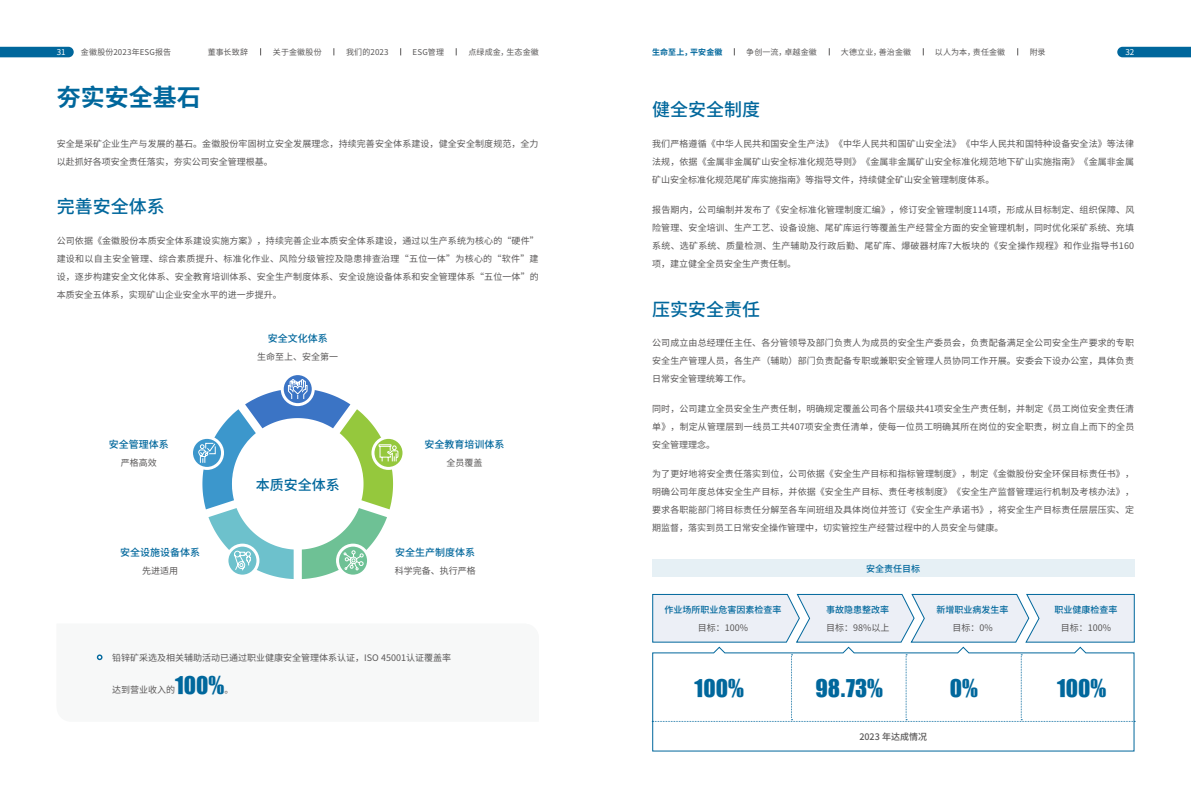
<style>
.page{position:relative;width:1191px;height:808px;background:#fff}
.page>*{position:absolute;margin:0;border:0;box-sizing:border-box;transform-origin:0 0}
.t1{font:24px "Uyghur Esliye Tom";color:#00679c}
.t2{font:700 24px "Source Han Sans CN";color:#00679c}
.t3{font:500 18px "Source Han Sans CN";color:#00679c}
.t4{font:500 14px "Source Han Sans CN";color:#00679c}
.t5{font:500 10px "Source Han Sans CN";color:#00679c}
.t6{font:9px/18px "Source Han Sans CN";color:#595757;text-align:justify}
.t7{font:500 9px "Source Han Sans CN";color:#00679c}
.t8{font:500 9px "Source Han Sans CN";color:#595757}
.t9{font:8px "Source Han Sans CN";letter-spacing:.015em;color:#595757}
.t10{font:700 8px "Source Han Sans CN";letter-spacing:.02em;color:#00679c}
.t11{font:8px "Source Han Sans CN";color:#fff}
</style>
<div class="page">
<svg style="left:0;top:47px;width:74px;height:10px"></svg>
<svg style="left:1117px;top:47px;width:74px;height:10px"></svg>
<svg style="left:97px;top:654px;width:5px;height:6px"></svg>
<svg style="left:282px;top:374px;width:31px;height:31px"></svg>
<div style="left:281px;top:372px;width:34px;height:34px;border:3px solid #fff;border-radius:50%"></div>
<svg style="left:191px;top:437px;width:31px;height:31px"></svg>
<div style="left:190px;top:436px;width:34px;height:34px;border:3px solid #fff;border-radius:50%"></div>
<svg style="left:373px;top:437px;width:31px;height:31px"></svg>
<div style="left:371px;top:436px;width:34px;height:34px;border:3px solid #fff;border-radius:50%"></div>
<svg style="left:198px;top:379px;width:201px;height:200px"></svg>
<svg style="left:652px;top:594px;width:482px;height:49px;background:#dfe8f1"></svg>
<svg style="left:652px;top:647px;width:482px;height:104px"></svg>
<div style="left:652px;top:560px;width:482px;height:17px;background:#e6f0f5"></div>
<svg style="left:652px;top:654px;width:483px;height:68px"></svg>
<p class="t11" style="left:57px;top:48px;width:10px">31</p>
<p class="t9" style="left:81px;top:47px;width:92px">金徽股份2023年ESG报告</p>
<p class="t9" style="left:208px;top:47px;width:42px">董事长致辞</p>
<p class="t9" style="left:273px;top:47px;width:50px">关于金徽股份</p>
<p class="t9" style="left:346px;top:47px;width:44px">我们的2023</p>
<p class="t9" style="left:412px;top:47px;width:33px">ESG管理</p>
<p class="t9" style="left:468px;top:47px;width:72px">点绿成金，生态金徽</p>
<p class="t10" style="left:652px;top:48px;width:72px">生命至上，平安金徽</p>
<p class="t9" style="left:746px;top:47px;width:72px">争创一流，卓越金徽</p>
<p class="t9" style="left:841px;top:47px;width:72px">大德立业，善治金徽</p>
<p class="t9" style="left:934px;top:47px;width:72px">以人为本，责任金徽</p>
<p class="t9" style="left:1029px;top:47px;width:17px">附录</p>
<p class="t11" style="left:1125px;top:48px;width:10px">32</p>
<h1 class="t2" style="left:57px;top:85px;width:146px">夯实安全基石</h1>
<p class="t6" style="left:57px;top:135px;width:483px">安全是采矿企业生产与发展的基石。金徽股份牢固树立安全发展理念，持续完善安全体系建设，健全安全制度规范，全力以赴抓好各项安全责任落实，夯实公司安全管理根基。</p>
<h2 class="t3" style="left:57px;top:196px;width:109px">完善安全体系</h2>
<p class="t6" style="left:57px;top:232px;width:483px">公司依据《金徽股份本质安全体系建设实施方案》，持续完善企业本质安全体系建设，通过以生产系统为核心的“硬件”建设和以自主安全管理、综合素质提升、标准化作业、风险分级管控及隐患排查治理“五位一体”为核心的“软件”建设，逐步构建安全文化体系、安全教育培训体系、安全生产制度体系、安全设施设备体系和安全管理体系“五位一体”的本质安全五体系，实现矿山企业安全水平的进一步提升。</p>
<p class="t5" style="left:109px;top:439px;width:61px">安全管理体系</p>
<p class="t6" style="left:121px;top:454px;width:37px">严格高效</p>
<p class="t5" style="left:120px;top:547px;width:82px">安全设施设备体系</p>
<p class="t6" style="left:142px;top:562px;width:37px">先进适用</p>
<p class="t5" style="left:268px;top:333px;width:61px">安全文化体系</p>
<p class="t6" style="left:257px;top:348px;width:82px">生命至上、安全第一</p>
<h3 class="t4" style="left:256px;top:477px;width:86px">本质安全体系</h3>
<p class="t5" style="left:424px;top:439px;width:81px">安全教育培训体系</p>
<p class="t6" style="left:446px;top:454px;width:37px">全员覆盖</p>
<p class="t5" style="left:395px;top:547px;width:81px">安全生产制度体系</p>
<p class="t6" style="left:395px;top:562px;width:82px">科学完备、执行严格</p>
<p class="t6" style="left:112px;top:648px;width:340px">铅锌矿采选及相关辅助活动已通过职业健康安全管理体系认证，ISO 45001认证覆盖率</p>
<p class="t6" style="left:112px;top:681px;width:64px">达到营业收入的</p>
<h1 class="t1" style="left:175px;top:670px;width:51px">100%</h1>
<p class="t6" style="left:224px;top:681px;width:10px">。</p>
<h2 class="t3" style="left:652px;top:100px;width:109px">健全安全制度</h2>
<p class="t6" style="left:652px;top:135px;width:483px">我们严格遵循《中华人民共和国安全生产法》《中华人民共和国矿山安全法》《中华人民共和国特种设备安全法》等法律法规，依据《金属非金属矿山安全标准化规范导则》《金属非金属矿山安全标准化规范地下矿山实施指南》《金属非金属矿山安全标准化规范尾矿库实施指南》等指导文件，持续健全矿山安全管理制度体系。</p>
<p class="t6" style="left:652px;top:200px;width:484px">报告期内，公司编制并发布了《安全标准化管理制度汇编》，修订安全管理制度114项，形成从目标制定、组织保障、风险管理、安全培训、生产工艺、设备设施、尾矿库运行等覆盖生产经营全方面的安全管理机制，同时优化采矿系统、充填系统、选矿系统、质量检测、生产辅助及行政后勤、尾矿库、爆破器材库7大板块的《安全操作规程》和作业指导书160项，建立健全全员安全生产责任制。</p>
<h2 class="t3" style="left:652px;top:299px;width:109px">压实安全责任</h2>
<p class="t6" style="left:652px;top:334px;width:483px">公司成立由总经理任主任、各分管领导及部门负责人为成员的安全生产委员会，负责配备满足全公司安全生产要求的专职安全生产管理人员，各生产（辅助）部门负责配备专职或兼职安全管理人员协同工作开展。安委会下设办公室，具体负责日常安全管理统筹工作。</p>
<p class="t6" style="left:652px;top:400px;width:484px">同时，公司建立全员安全生产责任制，明确规定覆盖公司各个层级共41项安全生产责任制，并制定《员工岗位安全责任清单》，制定从管理层到一线员工共407项安全责任清单，使每一位员工明确其所在岗位的安全职责，树立自上而下的全员安全管理理念。</p>
<p class="t6" style="left:652px;top:465px;width:483px">为了更好地将安全责任落实到位，公司依据《安全生产目标和指标管理制度》，制定《金徽股份安全环保目标责任书》，明确公司年度总体安全生产目标，并依据《安全生产目标、责任考核制度》《安全生产监督管理运行机制及考核办法》，要求各职能部门将目标责任分解至各车间班组及具体岗位并签订《安全生产承诺书》，将安全生产目标责任层层压实、定期监督，落实到员工日常安全操作管理中，切实管控生产经营过程中的人员安全与健康。</p>
<p class="t7" style="left:664px;top:605px;width:118px">作业场所职业危害因素检查率</p>
<p class="t6" style="left:698px;top:619px;width:52px">目标：100%</p>
<p class="t7" style="left:866px;top:563px;width:55px">安全责任目标</p>
<p class="t7" style="left:826px;top:605px;width:64px">事故隐患整改率</p>
<p class="t6" style="left:826px;top:619px;width:65px">目标：98%以上</p>
<p class="t7" style="left:936px;top:605px;width:73px">新增职业病发生率</p>
<p class="t6" style="left:952px;top:619px;width:42px">目标：0%</p>
<p class="t7" style="left:1054px;top:605px;width:64px">职业健康检查率</p>
<p class="t6" style="left:1061px;top:619px;width:52px">目标：100%</p>
<h1 class="t1" style="left:694px;top:674px;width:51px">100%</h1>
<h1 class="t1" style="left:815px;top:674px;width:69px">98.73%</h1>
<h1 class="t1" style="left:950px;top:674px;width:30px">0%</h1>
<h1 class="t1" style="left:1057px;top:674px;width:51px">100%</h1>
<p class="t8" style="left:859px;top:731px;width:69px">2023 年达成情况</p>
</div>
